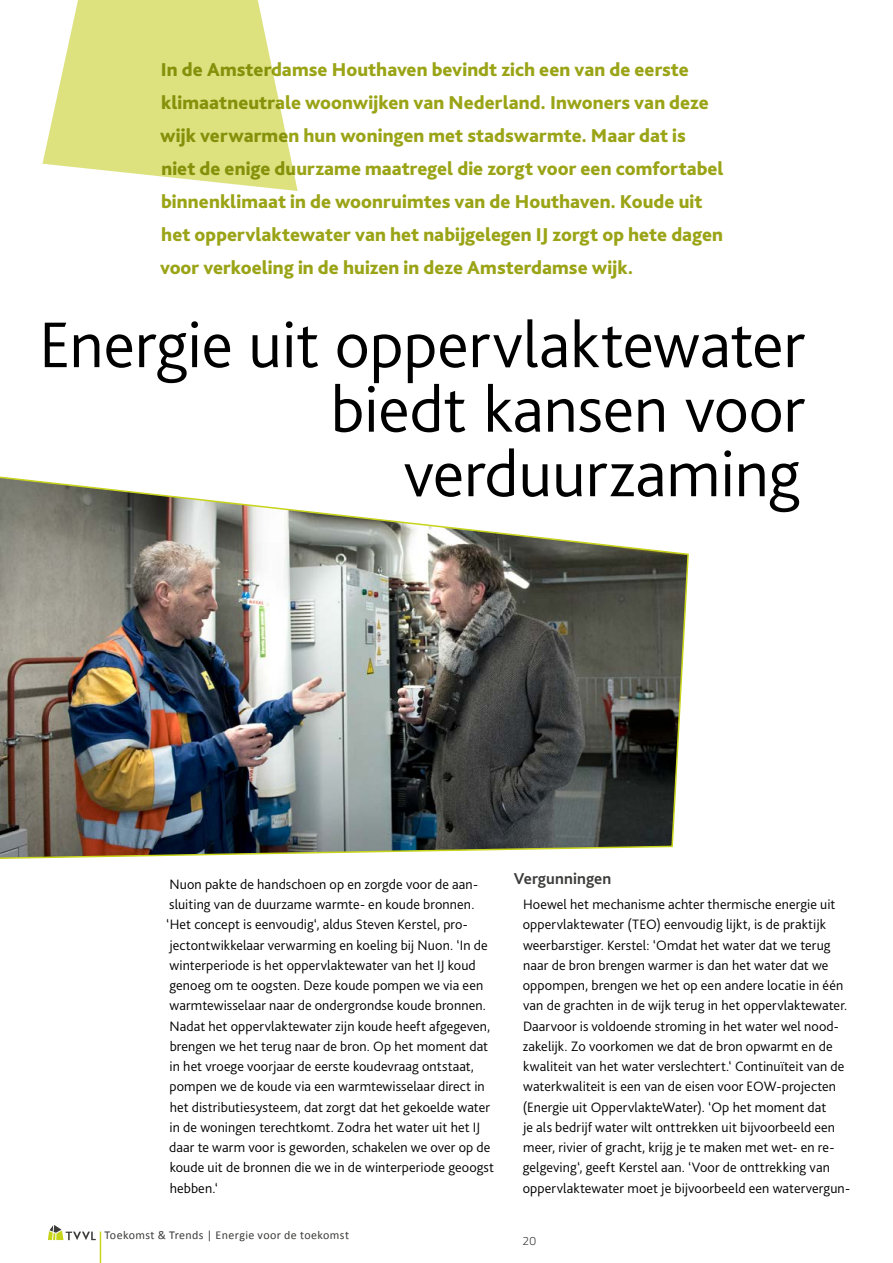
<style>
.page{position:relative;width:893px;height:1263px;background:#fff}
.page>*{position:absolute;margin:0;border:0;box-sizing:border-box;transform-origin:0 0}
.t1{font:300 67.5px/64.5px "Bliss 2";letter-spacing:-.005em;color:#000;text-align:right}
.t2{font:800 19.5px/33px "Bliss 2";color:#9aa416}
.t3{font:700 16.5px "Bliss 2";letter-spacing:.005em;color:#3c3c3b}
.t4{font:300 14.25px/20.2px "Bliss 2";letter-spacing:.005em;color:#000}
.t5{font:12px "Calibri";letter-spacing:.03em;color:#3c3c3b}
.t6{font:300 12px "Titillium Web";color:#3c3c3b}
</style>
<div class="page">
<svg style="left:48px;top:1225px;width:48px;height:15px"></svg>
<hr style="left:100px;top:1231px;width:1px;height:32px;background:#c8d419">
<svg style="left:43px;top:0;width:255px;height:191px;fill:#dde27f"></svg>
<img style="left:0;top:476px;width:689px;height:383px">
<p class="t2" style="left:160px;top:52px;width:565px">In de Amsterdamse Houthaven bevindt zich een van de eerste klimaatneutrale woonwijken van Nederland. Inwoners van deze wijk verwarmen hun woningen met stadswarmte. Maar dat is niet de enige duurzame maatregel die zorgt voor een comfortabel binnenklimaat in de woonruimtes van de Houthaven. Koude uit het oppervlaktewater van het nabijgelegen IJ zorgt op hete dagen voor verkoeling in de huizen in deze Amsterdamse wijk.</p>
<h1 class="t1" style="left:39px;top:311px;width:768px">Energie uit oppervlaktewater biedt kansen voor verduurzaming</h1>
<p class="t4" style="left:166px;top:874px;width:329px">Nuon pakte de handschoen op en zorgde voor de aan&shy;sluiting van de duurzame warmte- en koude bronnen. ‘Het concept is eenvoudig‘, aldus Steven Kerstel, pro&shy;jectontwikkelaar verwarming en koeling bij Nuon. ‘In de winterperiode is het oppervlaktewater van het IJ koud genoeg om te oogsten. Deze koude pompen we via een warmtewisselaar naar de ondergrondse koude bronnen.<br>Nadat het oppervlaktewater zijn koude heeft afgegeven, brengen we het terug naar de bron. Op het moment dat in het vroege voorjaar de eerste koudevraag ontstaat, pompen we de koude via een warmtewisselaar direct in het distributiesysteem, dat zorgt dat het gekoelde water in de woningen terechtkomt. Zodra het water uit het IJ daar te warm voor is geworden, schakelen we over op de koude uit de bronnen die we in de winterperiode geoogst hebben.‘</p>
<p class="t3" style="left:514px;top:869px;width:99px">Vergunningen</p>
<p class="t4" style="left:523px;top:894px;width:329px">Hoewel het mechanisme achter thermische energie uit oppervlaktewater (TEO) eenvoudig lijkt, is de praktijk weerbarstiger. Kerstel: ‘Omdat het water dat we terug naar de bron brengen warmer is dan het water dat we oppompen, brengen we het op een andere locatie in één van de grachten in de wijk terug in het oppervlaktewater.<br>Daarvoor is voldoende stroming in het water wel nood&shy;zakelijk. Zo voorkomen we dat de bron opwarmt en de kwaliteit van het water verslechtert.‘ Continuïteit van de waterkwaliteit is een van de eisen voor EOW-projecten (Energie uit OppervlakteWater). ‘Op het moment dat<br>je als bedrijf water wilt onttrekken uit bijvoorbeeld een meer, rivier of gracht, krijg je te maken met wet- en re&shy;gelgeving‘, geeft Kerstel aan. ‘Voor de onttrekking van oppervlaktewater moet je bijvoorbeeld een watervergun-</p>
<p class="t5" style="left:104px;top:1227px;width:246px">Toekomst &amp; Trends | Energie voor de toekomst</p>
<p class="t6" style="left:523px;top:1232px;width:15px">20</p>
</div>
